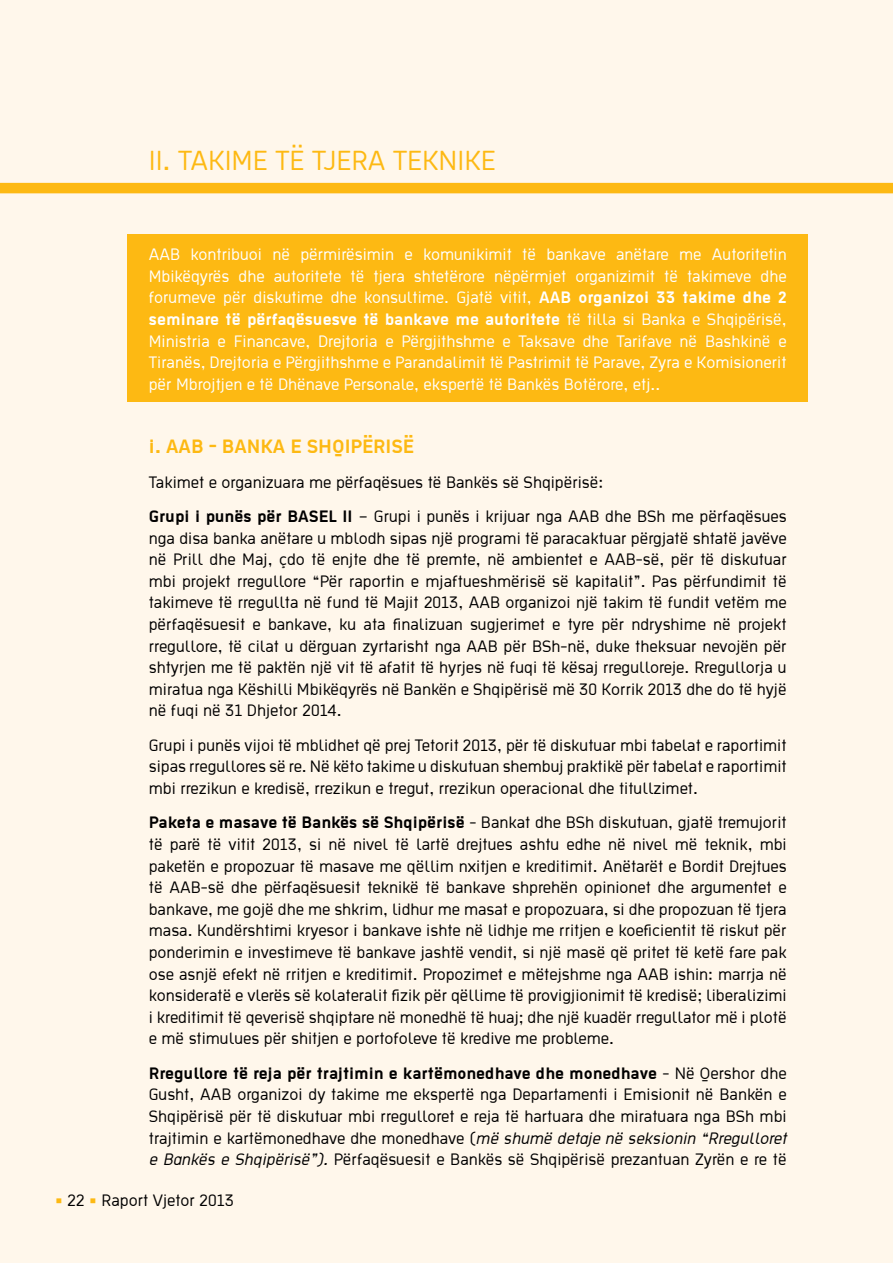
<style>
.page{position:relative;width:893px;height:1263px;background:#fff7eb}
.page>*{position:absolute;margin:0;border:0;box-sizing:border-box;transform-origin:0 0}
.t1{font:30px "Ekstropia";color:#fdb913}
.t2{font:700 21px "Ekstropia";color:#fdb913}
.t3{font:18px/21.6px "Ekstropia";color:#000;text-align:justify}
.t4{font:18px/21.6px "Ekstropia";color:#fff;text-align:justify}
.s1{font-weight:700}
.s2{font-style:italic}
.s3{color:#fdb913}
</style>
<div class="page">
<div style="left:128px;top:234px;width:680px;height:167px;background:#fdb913"></div>
<div style="left:0;top:183px;width:893px;height:10px;background:#fdb913"></div>
<h1 class="t1" style="left:149px;top:143px;width:192px">II. Takime të Tjera</h1>
<h1 class="t1" style="left:393px;top:143px;width:87px">Teknike</h1>
<p class="t4" style="left:149px;top:243px;width:639px">AAB kontribuoi në përmirësimin e komunikimit të bankave anëtare me Autoritetin Mbikëqyrës dhe autoritete të tjera shtetërore nëpërmjet organizimit të takimeve dhe forumeve për diskutime dhe konsultime. Gjatë vitit, <span class="s1">AAB</span></p>
<p class="t4" style="left:149px;top:286px;width:639px;text-indent:430px"><span class="s1">organizoi 33 takime dhe 2 seminare të përfaqësuesve të bankave me autoritete</span> të tilla si Banka e Shqipërisë, Ministria e Financave, Drejtoria e Përgjithshme e Taksave dhe Tarifave në Bashkinë e Tiranës, Drejtoria e Përgjithshme e Parandalimit të Pastrimit të Parave, Zyra e Komisionerit për Mbrojtjen e të Dhënave Personale, ekspertë të Bankës Botërore, etj..</p>
<p class="t2" style="left:149px;top:434px;width:31px">i. AAB</p>
<p class="t2" style="left:209px;top:434px;width:207px">- Banka e Shqipërisë</p>
<p class="t3" style="left:149px;top:464px;width:639px;line-height:34.3px">Takimet e organizuara me përfaqësues të Bankës së Shqipërisë:<br><span class="s1">Grupi i punës për BASEL II</span> – Grupi i punës i krijuar nga AAB dhe BSh me përfaqësues</p>
<p class="t3" style="left:149px;top:526px;width:639px">nga disa banka anëtare u mblodh sipas një programi të paracaktuar përgjatë shtatë javëve në Prill dhe Maj, çdo të enjte dhe të premte, në ambientet e AAB-së, për të diskutuar mbi projekt rregullore “Për raportin e mjaftueshmërisë së kapitalit”. Pas përfundimit të takimeve të rregullta në fund të Majit 2013, AAB organizoi një takim të fundit vetëm me përfaqësuesit e bankave, ku ata finalizuan sugjerimet e tyre për ndryshime në projekt rregullore, të cilat u dërguan zyrtarisht nga AAB për BSh-në, duke theksuar nevojën për shtyrjen me të paktën një vit të afatit të hyrjes në fuqi të kësaj rregulloreje. Rregullorja u miratua nga Këshilli Mbikëqyrës në Bankën e Shqipërisë më 30 Korrik 2013 dhe do të hyjë në fuqi në 31 Dhjetor 2014.</p>
<p class="t3" style="left:149px;top:734px;width:639px">Grupi i punës vijoi të mblidhet që prej Tetorit 2013, për të diskutuar mbi tabelat e raportimit sipas rregullores së re. Në këto takime u diskutuan shembuj praktikë për tabelat e raportimit mbi rrezikun e kredisë, rrezikun e tregut, rrezikun operacional dhe titullzimet.</p>
<p class="t3" style="left:149px;top:811px;width:639px"><span class="s1">Paketa e masave të Bankës së Shqipërisë</span> - Bankat dhe BSh diskutuan, gjatë tremujorit të parë të vitit 2013, si në nivel të lartë drejtues ashtu edhe në nivel më teknik, mbi paketën e propozuar të masave me qëllim nxitjen e kreditimit. Anëtarët e Bordit Drejtues të AAB-së dhe përfaqësuesit teknikë të bankave shprehën opinionet dhe argumentet e bankave, me gojë dhe me shkrim, lidhur me masat e propozuara, si dhe propozuan të tjera masa. Kundërshtimi kryesor i bankave ishte në lidhje me rritjen e koeficientit të riskut për ponderimin e investimeve të bankave jashtë vendit, si një masë që pritet të ketë fare pak ose asnjë efekt në rritjen e kreditimit. Propozimet e mëtejshme nga AAB ishin: marrja në konsideratë e vlerës së kolateralit fizik për qëllime të provigjionimit të kredisë; liberalizimi i kreditimit të qeverisë shqiptare në monedhë të huaj; dhe një kuadër rregullator më i plotë e më stimulues për shitjen e portofoleve të kredive me probleme.</p>
<p class="t3" style="left:149px;top:1061px;width:639px"><span class="s1">Rregullore të reja për trajtimin e kartëmonedhave dhe monedhave</span> - Në Qershor dhe Gusht, AAB organizoi dy takime me ekspertë nga Departamenti i Emisionit në Bankën e Shqipërisë për të diskutuar mbi rregulloret e reja të hartuara dhe miratuara nga BSh mbi trajtimin e kartëmonedhave dhe monedhave (<span class="s2">më shumë detaje në seksionin “Rregulloret e Bankës e Shqipërisë”).</span> Përfaqësuesit e Bankës së Shqipërisë prezantuan Zyrën e re të</p>
<p class="t3" style="left:55px;top:1189px;width:180px"><span class="s3">•</span> 22 <span class="s3">•</span> Raport Vjetor 2013</p>
</div>
